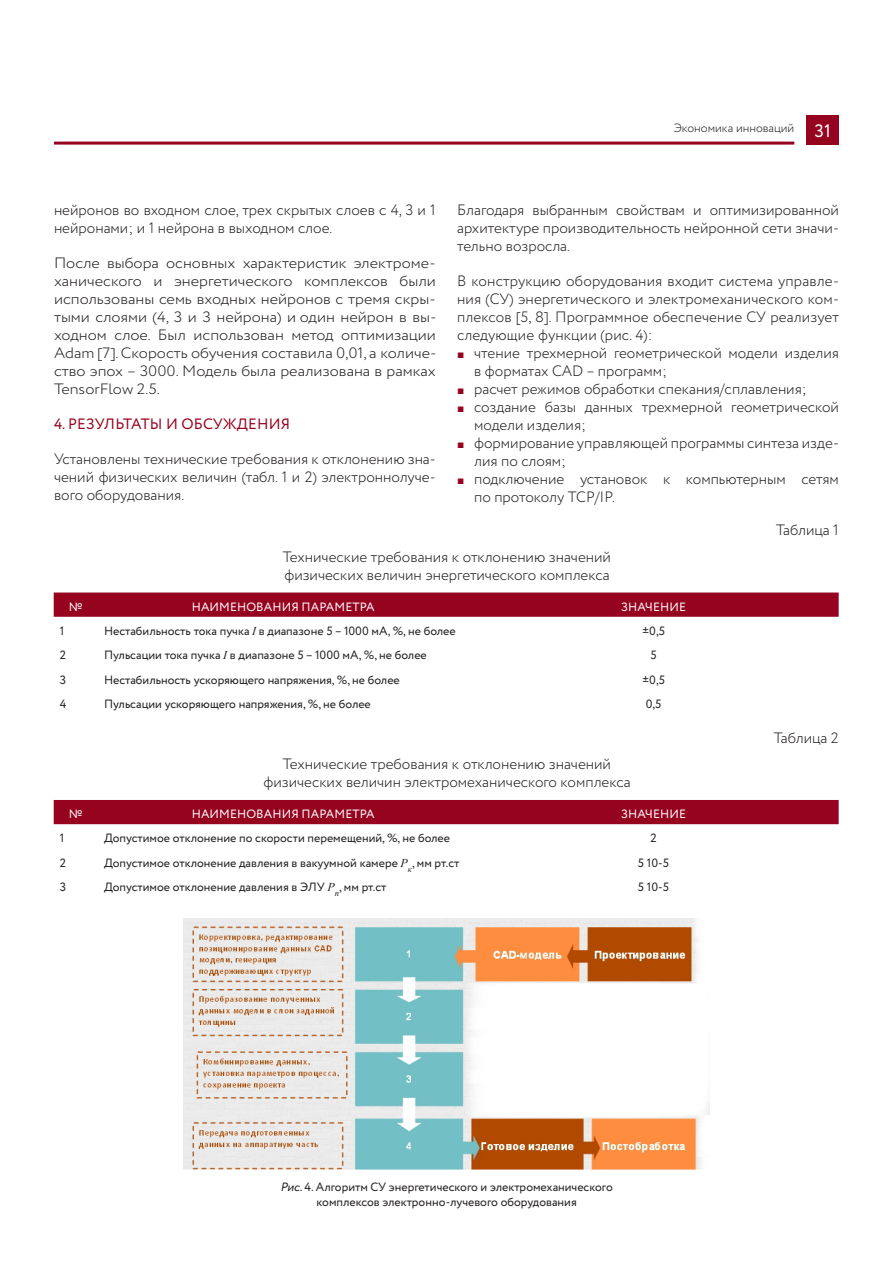
<style>
.page{position:relative;width:893px;height:1263px;background:#fff}
.page>*{position:absolute;margin:0;border:0;box-sizing:border-box;transform-origin:0 0}
.t1{font:18px "Circe";color:#fff}
.t2{font:300 15px/18px "Circe";color:#231f20}
.t3{font:300 15px/18px "Circe";color:#231f20;text-align:justify;scale:1.07 1}
.Заголовок_2{font:15px "Circe";letter-spacing:.01em;color:#96031f}
.Табл__текст{font:12px "Circe";color:#231f20}
.Подрисуночные_подпис{font:12px/15px "Circe";color:#231f20;text-align:center}
.Табл__белый{font:12px "Circe";letter-spacing:.01em;color:#fff}
.t4{font:300 12px "Circe";color:#231f20}
.Марк__список{font:12px "Circe";color:#231f20}
.s1{font-family:"Times New Roman";font-weight:400;font-size:12px;color:#96031f}
.s2{font-family:"Times New Roman";font-style:italic}
.s3{font-style:italic}
</style>
<div class="page">
<div style="left:806px;top:115px;width:33px;height:30px;background:#96031f"></div>
<hr style="left:54px;top:142px;width:740px;height:3px;background:#96031f">
<svg style="left:54px;top:592px;width:785px;height:25px;background:#990a25"></svg>
<div style="left:54px;top:800px;width:785px;height:24px;background:#96031f"></div>
<img style="left:184px;top:918px;width:525px;height:252px">
<p class="t4" style="left:674px;top:120px;width:122px">Экономика инноваций</p>
<p class="t1" style="left:814px;top:119px;width:18px">31</p>
<p class="t2" style="left:54px;top:201px;width:383px">нейронов во входном слое, трех скрытых слоев с 4, 3 и 1 нейронами; и 1 нейрона в выходном слое.</p>
<p class="t3" style="left:54px;top:254px;width:359px">После выбора основных характеристик электроме&shy;ханического и энергетического комплексов были использованы семь входных нейронов с тремя скры&shy;тыми слоями (4, 3 и 3 нейрона) и один нейрон в вы&shy;ходном слое. Был использован метод оптимизации Adam [7]. Скорость обучения составила 0,01, а количе&shy;ство эпох – 3000. Модель была реализована в рамках TensorFlow 2.5.</p>
<p class="Заголовок_2" style="left:54px;top:414px;width:238px">4. РЕЗУЛЬТАТЫ И ОБСУЖДЕНИЯ</p>
<p class="t2" style="left:54px;top:450px;width:383px;text-align:justify">Установлены технические требования к отклонению зна&shy;чений физических величин (табл. 1 и 2) электроннолуче&shy;вого оборудования.</p>
<p class="t2" style="left:457px;top:201px;width:383px;text-align:justify">Благодаря выбранным свойствам и оптимизированной архитектуре производительность нейронной сети значи&shy;тельно возросла.</p>
<p class="t2" style="left:457px;top:272px;width:383px;text-align:justify">В конструкцию оборудования входит система управле&shy;ния (СУ) энергетического и электромеханического ком&shy;плексов [5, 8]. Программное обеспечение СУ реализует следующие функции (рис. 4):</p>
<p class="t2" style="left:474px;top:344px;width:366px;text-indent:-17px"><span class="s1">■</span> чтение трехмерной геометрической модели изделия в форматах CAD – программ;</p>
<p class="t2" style="left:457px;top:380px;width:351px"><span class="s1">■</span> расчет режимов обработки спекания/сплавления;</p>
<p class="t2" style="left:474px;top:398px;width:366px;text-indent:-17px"><span class="s1">■</span> создание базы данных трехмерной геометрической модели изделия;</p>
<p class="t2" style="left:474px;top:434px;width:366px;text-indent:-17px"><span class="s1">■</span> формирование управляющей программы синтеза изде&shy;лия по слоям;</p>
<p class="t2" style="left:474px;top:470px;width:366px;text-indent:-17px"><span class="s1">■</span> подключение установок к компьютерным сетям по протоколу TCP/IP.</p>
<p class="t2" style="left:776px;top:521px;width:64px">Таблица 1</p>
<p class="t2" style="left:283px;top:548px;width:330px">Технические требования к отклонению значений физических величин энергетического комплекса</p>
<p class="Табл__белый" style="left:69px;top:599px;width:16px">№</p>
<p class="Табл__белый" style="left:192px;top:599px;width:184px">НАИМЕНОВАНИЯ ПАРАМЕТРА</p>
<p class="Табл__белый" style="left:621px;top:599px;width:66px">ЗНАЧЕНИЕ</p>
<p class="Марк__список" style="left:60px;top:623px;width:6px">1</p>
<p class="Табл__текст" style="left:104px;top:623px;width:353px">Нестабильность тока пучка <span class="s2">I</span> в диапазоне 5 – 1000 мА, %, не более</p>
<p class="Табл__текст" style="left:642px;top:623px;width:24px">±0,5</p>
<p class="Марк__список" style="left:60px;top:647px;width:8px">2</p>
<p class="Табл__текст" style="left:104px;top:647px;width:324px">Пульсации тока пучка <span class="s2">I</span> в диапазоне 5 – 1000 мА, %, не более</p>
<p class="Табл__текст" style="left:650px;top:647px;width:8px">5</p>
<p class="Марк__список" style="left:60px;top:671px;width:8px">3</p>
<p class="Табл__текст" style="left:104px;top:671px;width:297px">Нестабильность ускоряющего напряжения, %, не более</p>
<p class="Табл__текст" style="left:642px;top:671px;width:24px">±0,5</p>
<p class="Марк__список" style="left:60px;top:696px;width:8px">4</p>
<p class="Табл__текст" style="left:104px;top:696px;width:268px">Пульсации ускоряющего напряжения, %, не более</p>
<p class="Табл__текст" style="left:646px;top:696px;width:17px">0,5</p>
<p class="t2" style="left:263px;top:755px;width:369px;text-align:center">Технические требования к отклонению значений физических величин электромеханического комплекса</p>
<p class="Табл__белый" style="left:69px;top:806px;width:16px">№</p>
<p class="Табл__белый" style="left:192px;top:806px;width:184px">НАИМЕНОВАНИЯ ПАРАМЕТРА</p>
<p class="Табл__белый" style="left:621px;top:806px;width:66px">ЗНАЧЕНИЕ</p>
<p class="Марк__список" style="left:60px;top:830px;width:6px">1</p>
<p class="Табл__текст" style="left:104px;top:830px;width:348px">Допустимое отклонение по скорости перемещений, %, не более</p>
<p class="Табл__текст" style="left:650px;top:830px;width:8px">2</p>
<p class="Марк__список" style="left:60px;top:855px;width:8px">2</p>
<p class="Табл__текст" style="left:104px;top:855px;width:357px">Допустимое отклонение давления в вакуумной камере <span class="s2">P</span><sub>к</sub>, мм рт.ст</p>
<p class="Табл__текст" style="left:638px;top:855px;width:33px">5 10-5</p>
<p class="Марк__список" style="left:60px;top:879px;width:8px">3</p>
<p class="Табл__текст" style="left:104px;top:879px;width:284px">Допустимое отклонение давления в ЭЛУ <span class="s2">P</span><sub>п</sub>, мм рт.ст</p>
<p class="Табл__текст" style="left:638px;top:879px;width:33px">5 10-5</p>
<p class="t2" style="left:774px;top:729px;width:67px">Таблица 2</p>
<p class="Подрисуночные_подпис" style="left:280px;top:1180px;width:334px"><span class="s3">Рис.</span>4. Алгоритм СУ энергетического и электромеханического комплексов электронно-лучевого оборудования</p>
</div>
